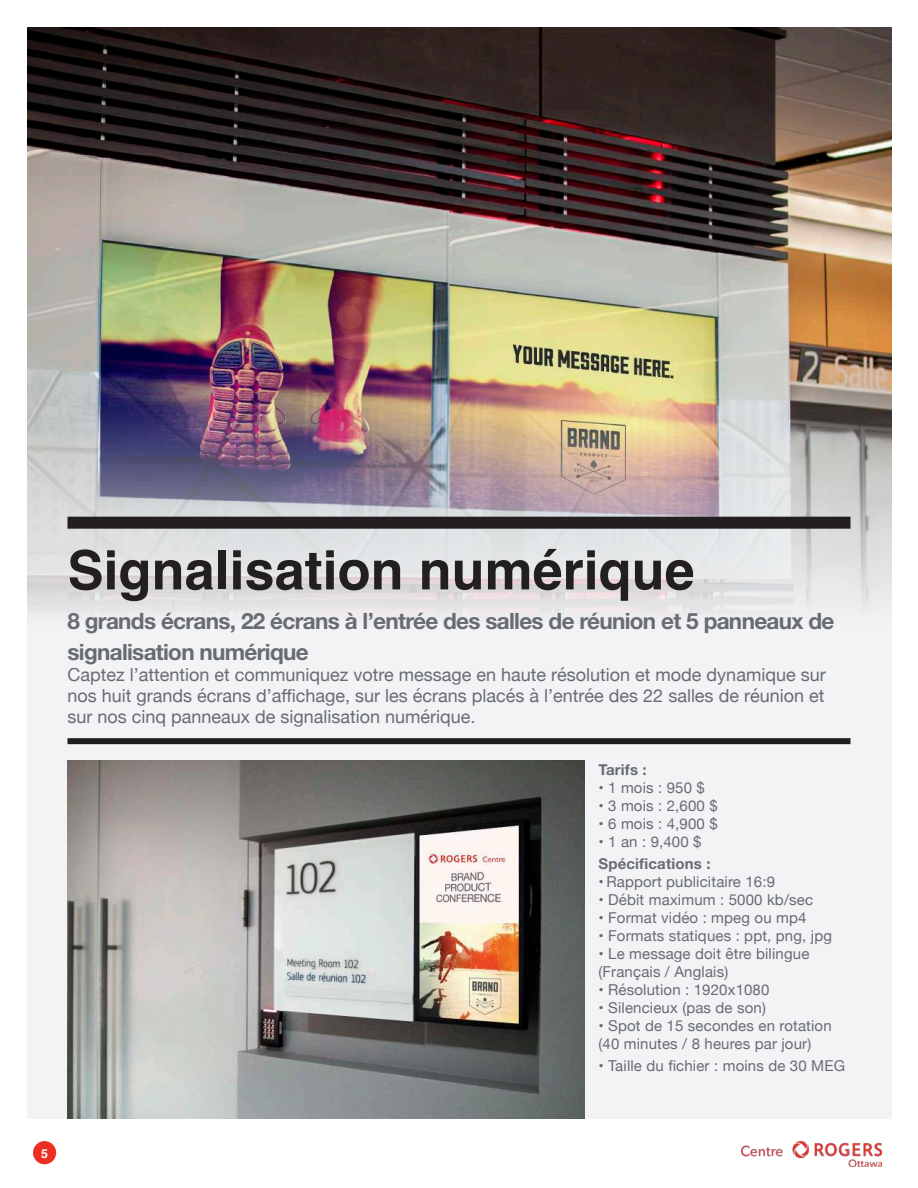
<style>
.page{position:relative;width:918px;height:1188px;background:#fff}
.page>*{position:absolute;margin:0;border:0;box-sizing:border-box;transform-origin:0 0}
.t1{font:700 54px "Helvetica";color:#231f20}
.t2{font:700 22.5px/31.5px "Helvetica Neue LT Std";letter-spacing:-.03em;color:#696b73}
.t3{font:18px/21px "Helvetica Neue";color:#696b73;text-align:justify}
.t4{font:15px/18px "Helvetica Neue";letter-spacing:.01em;color:#696b73}
.t5{font:700 15px "Helvetica Neue LT Std";letter-spacing:.01em;color:#696b73}
.t6{font:700 12.3px "Helvetica";color:#fff}
</style>
<div class="page">
<div style="left:27px;top:27px;width:864px;height:1133px;background:#f2f3f4"></div>
<img style="left:27px;top:27px;width:864px;height:913px">
<img style="left:68px;top:760px;width:517px;height:360px">
<div style="left:68px;top:517px;width:782px;height:12px;background:#231f20"></div>
<div style="left:68px;top:738px;width:782px;height:6px;background:#231f20"></div>
<div style="left:0;top:1120px;width:918px;height:67px;background:#fff"></div>
<img style="left:742px;top:1142px;width:140px;height:25px">
<div style="left:33px;top:1141px;width:23px;height:23px;background:#ee2e22;border-radius:50%"></div>
<h1 class="t1" style="left:68px;top:537px;width:629px">Signalisation numérique</h1>
<h2 class="t2" style="left:68px;top:604px;width:768px">8 grands écrans, 22 écrans à l’entrée des salles de réunion et 5 panneaux de signalisation numérique</h2>
<p class="t3" style="left:68px;top:665px;width:760px">Captez l’attention et communiquez votre message en haute résolution et mode dynamique sur nos huit grands écrans d’affichage, sur les écrans placés à l’entrée des 22 salles de réunion et sur nos cinq panneaux de signalisation numérique.</p>
<p class="t5" style="left:598px;top:760px;width:50px">Tarifs :</p>
<p class="t4" style="left:598px;top:779px;width:108px">• 1 mois : 950 $</p>
<p class="t4" style="left:598px;top:797px;width:121px">• 3 mois : 2,600 $</p>
<p class="t4" style="left:598px;top:815px;width:121px">• 6 mois : 4,900 $</p>
<p class="t4" style="left:598px;top:833px;width:105px">• 1 an : 9,400 $</p>
<p class="t5" style="left:598px;top:854px;width:114px">Spécifications :</p>
<p class="t4" style="left:598px;top:873px;width:178px">• Rapport publicitaire 16:9</p>
<p class="t4" style="left:598px;top:891px;width:216px">• Débit maximum : 5000 kb/sec</p>
<p class="t4" style="left:598px;top:909px;width:210px">• Format vidéo : mpeg ou mp4</p>
<p class="t4" style="left:598px;top:927px;width:235px">• Formats statiques : ppt, png, jpg</p>
<p class="t4" style="left:598px;top:945px;width:212px">• Le message doit être bilingue (Français / Anglais)</p>
<p class="t4" style="left:598px;top:981px;width:172px">• Résolution : 1920x1080</p>
<p class="t4" style="left:598px;top:999px;width:169px">• Silencieux (pas de son)</p>
<p class="t4" style="left:598px;top:1017px;width:235px">• Spot de 15 secondes en rotation (40 minutes / 8 heures par jour)</p>
<p class="t4" style="left:598px;top:1058px;width:248px">• Taille du fichier : moins de 30 MEG</p>
<p class="t6" style="left:41px;top:1147px;width:8px">5</p>
</div>
